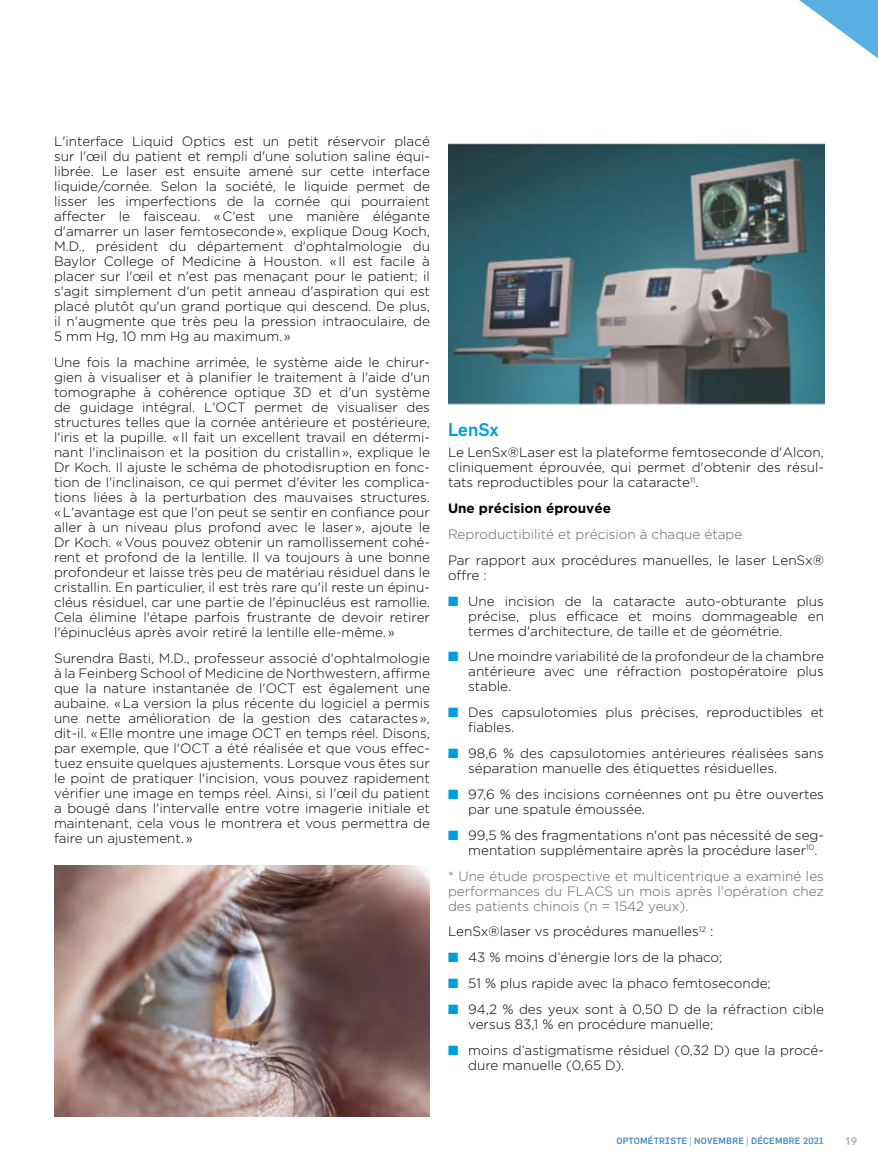
<style>
.page{position:relative;width:878px;height:1175px;background:#fff}
.page>*{position:absolute;margin:0;border:0;box-sizing:border-box;transform-origin:0 0}
.t1{font:500 18px "Flama";color:#009fdb}
.t2{font:300 13.5px/15px "Gotham HTF";color:#000}
.t3{font:300 13.5px/15px "Gotham HTF";color:#5f6062;text-align:justify}
.t4{font:700 13.5px "Gotham HTF";color:#000}
.t5{font:10.5px "Avenir LT Std";color:#a7a9ac}
.t6{font:500 9px "Flama";letter-spacing:.02em;color:#4f8abe}
.s1{color:#009fdb}
.s2{font-family:"Avenir LT Std";font-weight:400}
</style>
<div class="page">
<svg style="left:799px;top:0;width:79px;height:58px"></svg>
<img style="left:54px;top:866px;width:375px;height:250px">
<img style="left:448px;top:142px;width:376px;height:263px">
<p class="t2" style="left:54px;top:134px;width:377px;text-align:justify">L'interface Liquid Optics est un petit réservoir placé sur l'œil du patient et rempli d'une solution saline équi&shy;librée. Le laser est ensuite amené sur cette interface liquide/cornée. Selon la société, le liquide permet de lisser les imperfections de la cornée qui pourraient affecter le faisceau. «C'est une manière élégante d'amarrer un laser femtoseconde», explique Doug Koch, M.D., président du département d'ophtalmologie du Baylor College of Medicine à Houston. «Il est facile à placer sur l'œil et n'est pas menaçant pour le patient; il s'agit simplement d'un petit anneau d'aspiration qui est placé plutôt qu'un grand portique qui descend. De plus, il n'augmente que très peu la pression intraoculaire, de 5 mm Hg, 10 mm Hg au maximum.»</p>
<p class="t2" style="left:54px;top:355px;width:377px;text-align:justify">Une fois la machine arrimée, le système aide le chirur&shy;gien à visualiser et à planifier le traitement à l'aide d'un tomographe à cohérence optique 3D et d'un système de guidage intégral. L'OCT permet de visualiser des structures telles que la cornée antérieure et postérieure, l'iris et la pupille. «Il fait un excellent travail en détermi&shy;nant l'inclinaison et la position du cristallin», explique le Dr Koch. Il ajuste le schéma de photodisruption en fonc&shy;tion de l'inclinaison, ce qui permet d'éviter les complica&shy;tions liées à la perturbation des mauvaises structures. «L'avantage est que l'on peut se sentir en confiance pour aller à un niveau plus profond avec le laser», ajoute le Dr Koch. «Vous pouvez obtenir un ramollissement cohé&shy;rent et profond de la lentille. Il va toujours à une bonne profondeur et laisse très peu de matériau résiduel dans le cristallin. En particulier, il est très rare qu'il reste un épinu&shy;cléus résiduel, car une partie de l'épinucléus est ramollie.<br>Cela élimine l'étape parfois frustrante de devoir retirer l'épinucléus après avoir retiré la lentille elle-même.»</p>
<p class="t2" style="left:54px;top:650px;width:377px;text-align:justify">Surendra Basti, M.D., professeur associé d'ophtalmologie à la Feinberg School of Medicine de Northwestern, affirme que la nature instantanée de l'OCT est également une aubaine. «La version la plus récente du logiciel a permis une nette amélioration de la gestion des cataractes», dit-il. «Elle montre une image OCT en temps réel. Disons, par exemple, que l'OCT a été réalisée et que vous effec&shy;tuez ensuite quelques ajustements. Lorsque vous êtes sur le point de pratiquer l'incision, vous pouvez rapidement vérifier une image en temps réel. Ainsi, si l'œil du patient a bougé dans l'intervalle entre votre imagerie initiale et maintenant, cela vous le montrera et vous permettra de faire un ajustement.»</p>
<h1 class="t1" style="left:448px;top:418px;width:52px">LenSx</h1>
<p class="t2" style="left:448px;top:445px;width:377px;text-align:justify">Le LenSx®Laser est la plateforme femtoseconde d'Alcon, cliniquement éprouvée, qui permet d'obtenir des résul&shy;tats reproductibles pour la cataracte<sup>11</sup>.</p>
<p class="t4" style="left:448px;top:500px;width:164px">Une précision éprouvée</p>
<p class="t3" style="left:448px;top:526px;width:296px">Reproductibilité et précision à chaque étape</p>
<p class="t2" style="left:448px;top:552px;width:377px">Par rapport aux procédures manuelles, le laser LenSx® offre :</p>
<p class="t2" style="left:468px;top:593px;width:357px;text-align:justify;text-indent:-20px"><span class="s1">■</span> Une incision de la cataracte auto-obturante plus précise, plus efficace et moins dommageable en termes d'architecture, de taille et de géométrie.</p>
<p class="t2" style="left:468px;top:649px;width:357px;text-align:justify;text-indent:-20px"><span class="s1">■</span> Une moindre variabilité de la profondeur de la chambre antérieure avec une réfraction postopératoire plus stable.</p>
<p class="t2" style="left:468px;top:705px;width:357px;text-indent:-20px"><span class="s1">■</span> Des capsulotomies plus précises, reproductibles et fiables.</p>
<p class="t2" style="left:468px;top:745px;width:357px;text-indent:-20px"><span class="s1">■</span> 98,6 % des capsulotomies antérieures réalisées sans séparation manuelle des étiquettes résiduelles.</p>
<p class="t2" style="left:468px;top:786px;width:357px;text-indent:-20px"><span class="s1">■</span> 97,6 % des incisions cornéennes ont pu être ouvertes par une spatule émoussée.</p>
<p class="t2" style="left:468px;top:827px;width:357px;text-indent:-20px"><span class="s1">■</span> 99,5 % des fragmentations n'ont pas nécessité de seg&shy;mentation supplémentaire après la procédure laser<sup>10</sup>.</p>
<p class="t3" style="left:448px;top:868px;width:377px">* Une étude prospective et multicentrique a examiné les performances du FLACS un mois après l'opération chez des patients chinois (n = 1542 yeux).</p>
<p class="t2" style="left:448px;top:924px;width:267px">LenSx®laser vs procédures manuelles<sup>12</sup> :</p>
<p class="t2" style="left:448px;top:949px;width:276px"><span class="s1">■</span> 43 % moins d’énergie lors de la phaco;</p>
<p class="t2" style="left:448px;top:975px;width:324px"><span class="s1">■</span> 51 % plus rapide avec la phaco femtoseconde;</p>
<p class="t2" style="left:468px;top:1001px;width:357px;text-indent:-20px"><span class="s1">■</span> 94,2 % des yeux sont à 0,50 D de la réfraction cible versus 83,1 % en procédure manuelle;</p>
<p class="t2" style="left:468px;top:1042px;width:357px;text-indent:-20px"><span class="s1">■</span> moins d’astigmatisme résiduel (0,32 D) que la procé&shy;dure manuelle (0,65 D).</p>
<p class="t6" style="left:616px;top:1135px;width:209px">OPTOMÉTRISTE <span class="s2">|</span> NOVEMBRE <span class="s2">|</span> DÉCEMBRE 2021</p>
<p class="t5" style="left:845px;top:1134px;width:13px">19</p>
</div>
